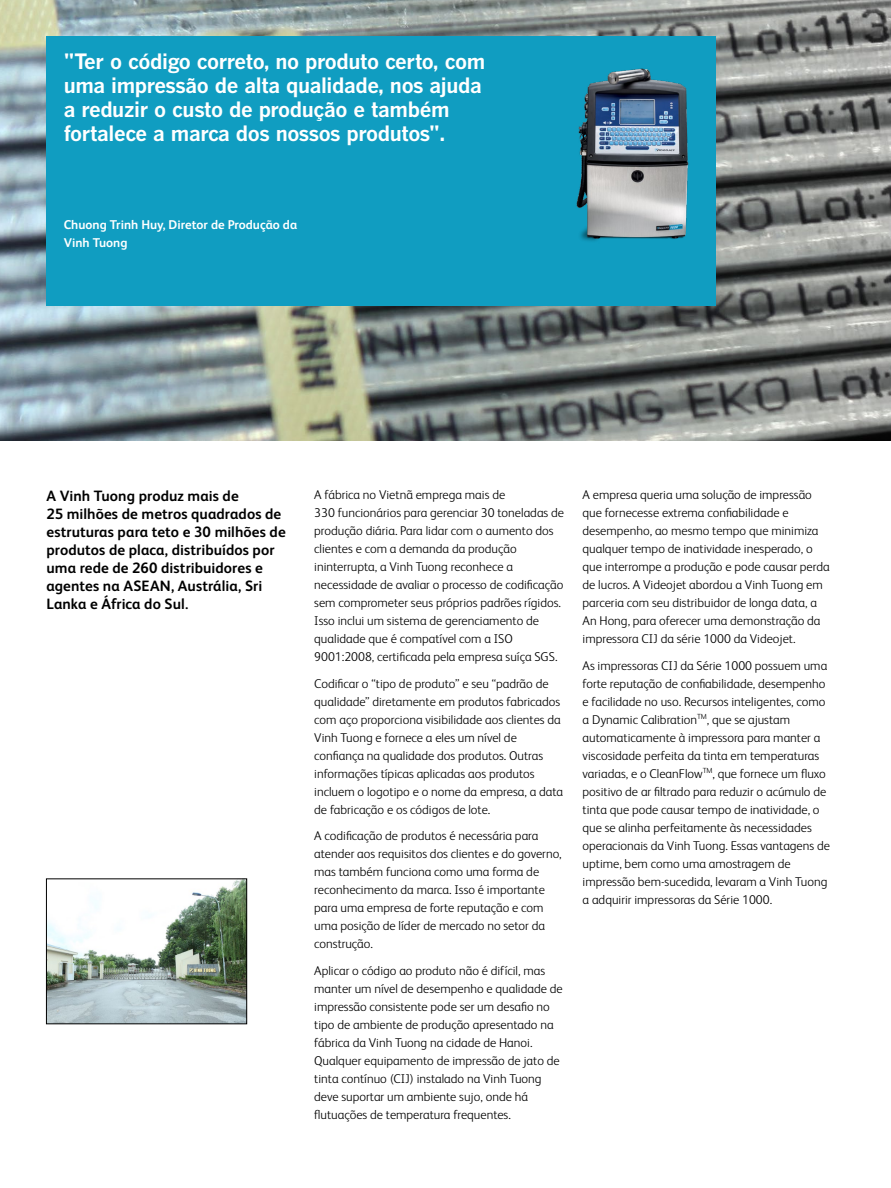
<style>
.page{position:relative;width:891px;height:1188px;background:#fff}
.page>*{position:absolute;margin:0;border:0;box-sizing:border-box;transform-origin:0 0}
.t1{font:700 21px/24px "Benton Gothic";letter-spacing:-.02em;color:#fff}
.t2{font:700 15px/18px "FS Albert Pro";letter-spacing:.005em;color:#000}
.t3{font:300 12.75px/18px "FS Albert Pro";color:#000}
.t4{font:700 12.75px/18px "FS Albert Pro";color:#fff}
</style>
<div class="page">
<img style="left:0;top:0;width:891px;height:441px">
<div style="left:46px;top:36px;width:670px;height:270px;background:#109dc1"></div>
<img style="left:48px;top:881px;width:197px;height:141px">
<div style="left:46px;top:879px;width:201px;height:145px;border:1px solid #000"></div>
<img style="left:576px;top:68px;width:113px;height:173px">
<h1 class="t1" style="left:64px;top:50px;width:423px">"Ter o código correto, no produto certo, com uma impressão de alta qualidade, nos ajuda a reduzir o custo de produção e também fortalece a marca dos nossos produtos".</h1>
<p class="t4" style="left:64px;top:215px;width:235px">Chuong Trinh Huy, Diretor de Produção da<br>Vinh Tuong</p>
<p class="t2" style="left:46px;top:486px;width:241px">A Vinh Tuong produz mais de<br>25 milhões de metros quadrados de estruturas para teto e 30 milhões de produtos de placa, distribuídos por uma rede de 260 distribuidores e agentes na ASEAN, Austrália, Sri<br>Lanka e África do Sul.</p>
<p class="t3" style="left:314px;top:485px;width:251px">A fábrica no Vietnã emprega mais de<br>330 funcionários para gerenciar 30 toneladas de produção diária. Para lidar com o aumento dos clientes e com a demanda da produção ininterrupta, a Vinh Tuong reconhece a necessidade de avaliar o processo de codificação sem comprometer seus próprios padrões rígidos.<br>Isso inclui um sistema de gerenciamento de qualidade que é compatível com a ISO 9001:2008, certificada pela empresa suíça SGS.</p>
<p class="t3" style="left:314px;top:673px;width:250px">Codificar o “tipo de produto” e seu “padrão de qualidade” diretamente em produtos fabricados com aço proporciona visibilidade aos clientes da Vinh Tuong e fornece a eles um nível de confiança na qualidade dos produtos. Outras informações típicas aplicadas aos produtos incluem o logotipo e o nome da empresa, a data de fabricação e os códigos de lote.</p>
<p class="t3" style="left:314px;top:826px;width:249px">A codificação de produtos é necessária para atender aos requisitos dos clientes e do governo, mas também funciona como uma forma de reconhecimento da marca. Isso é importante para uma empresa de forte reputação e com uma posição de líder de mercado no setor da construção.</p>
<p class="t3" style="left:314px;top:960px;width:250px">Aplicar o código ao produto não é difícil, mas manter um nível de desempenho e qualidade de impressão consistente pode ser um desafio no tipo de ambiente de produção apresentado na fábrica da Vinh Tuong na cidade de Hanoi.<br>Qualquer equipamento de impressão de jato de tinta contínuo (CIJ) instalado na Vinh Tuong deve suportar um ambiente sujo, onde há flutuações de temperatura frequentes.</p>
<p class="t3" style="left:583px;top:485px;width:249px">A empresa queria uma solução de impressão que fornecesse extrema confiabilidade e desempenho, ao mesmo tempo que minimiza qualquer tempo de inatividade inesperado, o que interrompe a produção e pode causar perda de lucros. A Videojet abordou a Vinh Tuong em parceria com seu distribuidor de longa data, a An Hong, para oferecer uma demonstração da impressora CIJ da série 1000 da Videojet.</p>
<p class="t3" style="left:583px;top:656px;width:249px">As impressoras CIJ da Série 1000 possuem uma forte reputação de confiabilidade, desempenho e facilidade no uso. Recursos inteligentes, como a Dynamic Calibration<sup>TM</sup>, que se ajustam automaticamente à impressora para manter a viscosidade perfeita da tinta em temperaturas variadas, e o CleanFlow<sup>TM</sup>, que fornece um fluxo positivo de ar filtrado para reduzir o acúmulo de tinta que pode causar tempo de inatividade, o que se alinha perfeitamente às necessidades operacionais da Vinh Tuong. Essas vantagens de uptime, bem como uma amostragem de impressão bem-sucedida, levaram a Vinh Tuong a adquirir impressoras da Série 1000.</p>
</div>
